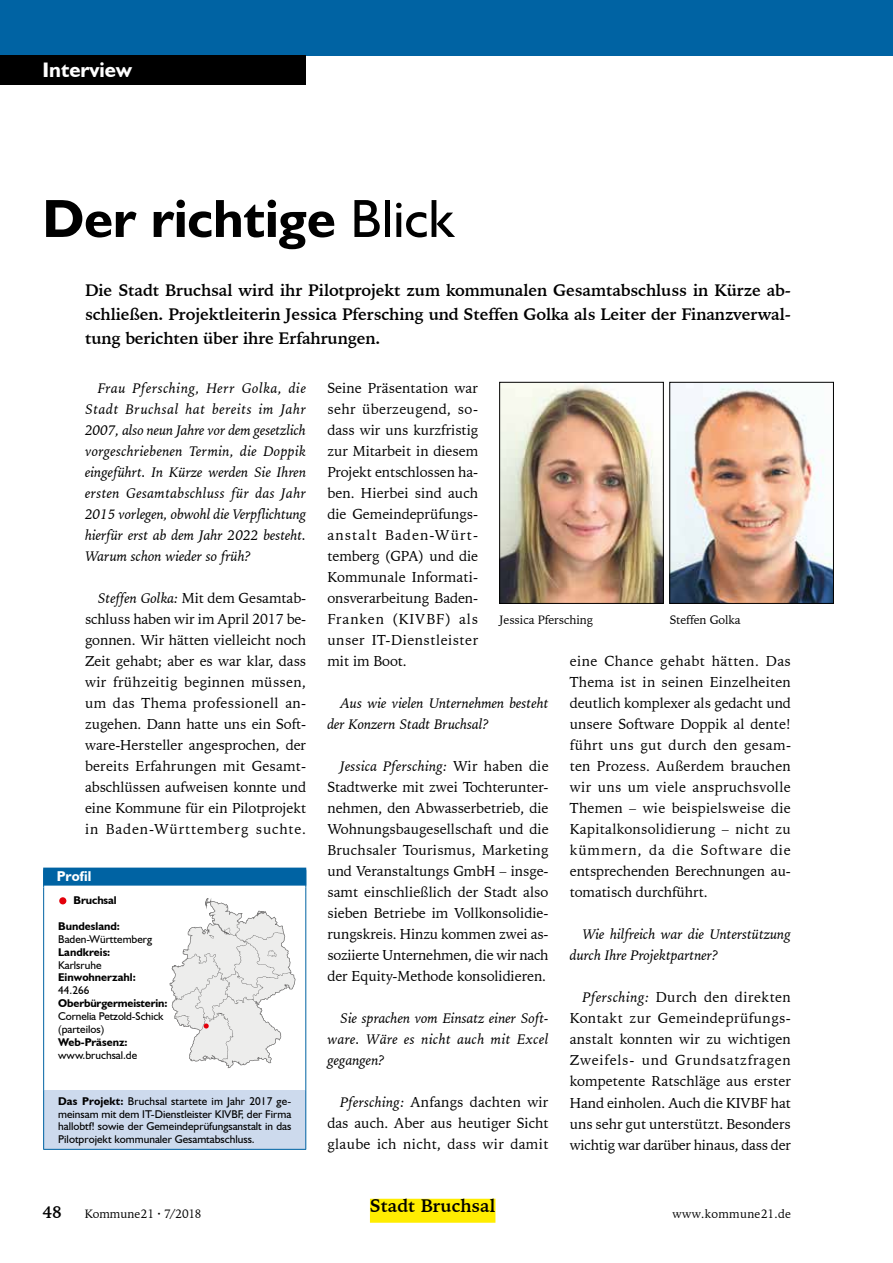
<style>
.page{position:relative;width:893px;height:1263px;background:#fff}
.page>*{position:absolute;margin:0;border:0;box-sizing:border-box;transform-origin:0 0}
.t1{font:700 54px "Humanist 521 BT";color:#000}
.t2{font:700 21px "Humanist 521 BT";color:#fff}
.t3{font:700 18px "Iowan Old Style BT";color:#000}
.t4{font:700 16.5px/24px "Iowan Old Style BT";letter-spacing:-.01em;color:#000;text-align:justify}
.t5{font:14.25px/21px "Iowan Old Style BT";letter-spacing:-.005em;color:#000;text-align:justify}
.t6{font:italic 14.25px/21px "Iowan Old Style BT";letter-spacing:-.005em;color:#000;text-align:justify}
.t7{font:700 14.25px "Humanist 521 BT";letter-spacing:.01em;color:#fff}
.t8{font:12px "Iowan Old Style BT";letter-spacing:-.005em;color:#000}
.t9{font:12px "Iowan Old Style BT";letter-spacing:.02em;color:#000}
.t10{font:11.25px/12.9px "Humanist 521 BT";color:#000}
.t11{font:700 11.25px "Humanist 521 BT";color:#000}
.s1{font-weight:400}
.s2{font-style:italic}
.s3{font-weight:700}
</style>
<div class="page">
<div style="left:0;top:0;width:893px;height:55px;background:#0063a3"></div>
<div style="left:0;top:55px;width:306px;height:30px;background:#000"></div>
<div style="left:370px;top:1199px;width:125px;height:24px;background:#ffed00"></div>
<div style="left:44px;top:1090px;width:262px;height:59px;background:#cddaed"></div>
<hr style="left:43px;top:887px;width:1px;height:203px;background:#0063a3">
<hr style="left:305px;top:887px;width:1px;height:203px;background:#0063a3">
<hr style="left:43px;top:1090px;width:1px;height:59px;background:#0063a3">
<hr style="left:305px;top:1090px;width:1px;height:59px;background:#0063a3">
<hr style="left:43px;top:1149px;width:263px;height:1px;background:#0063a3">
<div style="left:43px;top:867px;width:263px;height:18px;background:#0063a3"></div>
<svg style="left:170px;top:898px;width:125px;height:170px"></svg>
<div style="left:59px;top:897px;width:7px;height:7px;background:#e3000b;border-radius:50%"></div>
<img style="left:671px;top:384px;width:161px;height:218px">
<div style="left:669px;top:382px;width:165px;height:222px;border:1px solid #000"></div>
<img style="left:501px;top:384px;width:160px;height:218px">
<div style="left:499px;top:382px;width:164px;height:222px;border:1px solid #000"></div>
<h2 class="t2" style="left:43px;top:57px;width:91px">Interview</h2>
<h1 class="t1" style="left:43px;top:185px;width:413px">Der richtige <span class="s1">Blick</span></h1>
<p class="t4" style="left:85px;top:278px;width:707px">Die Stadt Bruchsal wird ihr Pilotprojekt zum kommunalen Gesamtabschluss in Kürze ab&shy;schließen. Projektleiterin Jessica Pfersching und Steffen Golka als Leiter der Finanzverwal&shy;tung berichten über ihre Erfahrungen.</p>
<p class="t5" style="left:327px;top:378px;width:152px">Seine Präsentation war sehr überzeugend, so&shy;dass wir uns kurzfristig zur Mitarbeit in diesem Projekt entschlossen ha&shy;ben. Hierbei sind auch die Gemeindeprüfungs&shy;anstalt Baden-Würt&shy;temberg (GPA) und die Kommunale Informati&shy;onsverarbeitung Baden-Franken (KIVBF) als unser IT-Dienstleister mit im Boot.</p>
<p class="t6" style="left:327px;top:693px;width:223px;text-indent:13px">Aus wie vielen Unternehmen besteht der Konzern Stadt Bruchsal?</p>
<p class="t5" style="left:327px;top:756px;width:223px;text-indent:13px"><span class="s2">Jessica Pfersching:</span> Wir haben die Stadtwerke mit zwei Tochterunter&shy;nehmen, den Abwasserbetrieb, die Wohnungsbaugesellschaft und die Bruchsaler Tourismus, Marketing und Veranstaltungs GmbH – insge&shy;samt einschließlich der Stadt also sieben Betriebe im Vollkonsolidie&shy;rungskreis. Hinzu kommen zwei as&shy;soziierte Unternehmen, die wir nach der Equity-Methode konsolidieren.</p>
<p class="t6" style="left:327px;top:1008px;width:223px;text-indent:13px">Sie sprachen vom Einsatz einer Soft&shy;ware. Wäre es nicht auch mit Excel gegangen?</p>
<p class="t5" style="left:327px;top:1092px;width:223px;text-indent:13px"><span class="s2">Pfersching:</span> Anfangs dachten wir das auch. Aber aus heutiger Sicht glaube ich nicht, dass wir damit</p>
<p class="t6" style="left:85px;top:378px;width:223px;text-indent:13px">Frau Pfersching, Herr Golka, die Stadt Bruchsal hat bereits im Jahr 2007, also neun Jahre vor dem gesetzlich vorgeschriebenen Termin, die Doppik eingeführt. In Kürze werden Sie Ihren ersten Gesamtabschluss für das Jahr 2015 vorlegen, obwohl die Verpflichtung hierfür erst ab dem Jahr 2022 besteht.<br>Warum schon wieder so früh?</p>
<p class="t5" style="left:85px;top:588px;width:223px;text-indent:13px"><span class="s2">Steffen Golka:</span> Mit dem Gesamtab&shy;schluss haben wir im April 2017 be&shy;gonnen. Wir hätten vielleicht noch Zeit gehabt; aber es war klar, dass wir frühzeitig beginnen müssen, um das Thema professionell an&shy;zugehen. Dann hatte uns ein Soft&shy;ware-Hersteller angesprochen, der bereits Erfahrungen mit Gesamt&shy;abschlüssen aufweisen konnte und eine Kommune für ein Pilotprojekt in Baden-Württemberg suchte.</p>
<p class="t8" style="left:500px;top:612px;width:95px">Jessica Pfersching</p>
<p class="t8" style="left:670px;top:612px;width:72px">Steffen Golka</p>
<p class="t5" style="left:570px;top:651px;width:223px">eine Chance gehabt hätten. Das Thema ist in seinen Einzelheiten deutlich komplexer als gedacht und unsere Software Doppik al dente! führt uns gut durch den gesam&shy;ten Prozess. Außerdem brauchen wir uns um viele anspruchsvolle Themen – wie beispielsweise die Kapitalkonsolidierung – nicht zu kümmern, da die Software die entsprechenden Berechnungen au&shy;tomatisch durchführt.</p>
<p class="t6" style="left:570px;top:924px;width:223px;text-indent:13px">Wie hilfreich war die Unterstützung durch Ihre Projektpartner?</p>
<p class="t5" style="left:570px;top:987px;width:223px;text-indent:13px"><span class="s2">Pfersching:</span> Durch den direkten Kontakt zur Gemeindeprüfungs&shy;anstalt konnten wir zu wichtigen Zweifels- und Grundsatzfragen kompetente Ratschläge aus erster Hand einholen. Auch die KIVBF hat uns sehr gut unterstützt. Besonders wichtig war darüber hinaus, dass der</p>
<p class="t7" style="left:57px;top:867px;width:36px">Profil</p>
<p class="t11" style="left:73px;top:893px;width:45px">Bruchsal</p>
<p class="t11" style="left:58px;top:919px;width:63px">Bundesland:</p>
<p class="t10" style="left:58px;top:932px;width:96px">Baden-Württemberg</p>
<p class="t11" style="left:58px;top:945px;width:54px">Landkreis:</p>
<p class="t10" style="left:58px;top:958px;width:45px">Karlsruhe</p>
<p class="t11" style="left:58px;top:971px;width:79px">Einwohnerzahl:</p>
<p class="t10" style="left:58px;top:984px;width:33px">44.266</p>
<p class="t11" style="left:58px;top:996px;width:111px">Oberbürgermeisterin:</p>
<p class="t10" style="left:58px;top:1010px;width:107px">Cornelia Petzold-Schick (parteilos)</p>
<p class="t11" style="left:58px;top:1035px;width:71px">Web-Präsenz:</p>
<p class="t10" style="left:58px;top:1048px;width:81px">www.bruchsal.de</p>
<p class="t10" style="left:58px;top:1094px;width:235px;text-align:justify"><span class="s3">Das Projekt:</span> Bruchsal startete im Jahr 2017 ge&shy;meinsam mit dem IT-Dienstleister KIVBF, der Firma hallobtf! sowie der Gemeindeprüfungsanstalt in das Pilotprojekt kommunaler Gesamtabschluss.</p>
<p class="t3" style="left:370px;top:1195px;width:127px">Stadt Bruchsal</p>
<p class="t4" style="left:43px;top:1200px;width:21px">48</p>
<p class="t8" style="left:85px;top:1206px;width:118px">Kommune21 · 7/2018</p>
<p class="t9" style="left:673px;top:1206px;width:120px">www.kommune21.de</p>
</div>
